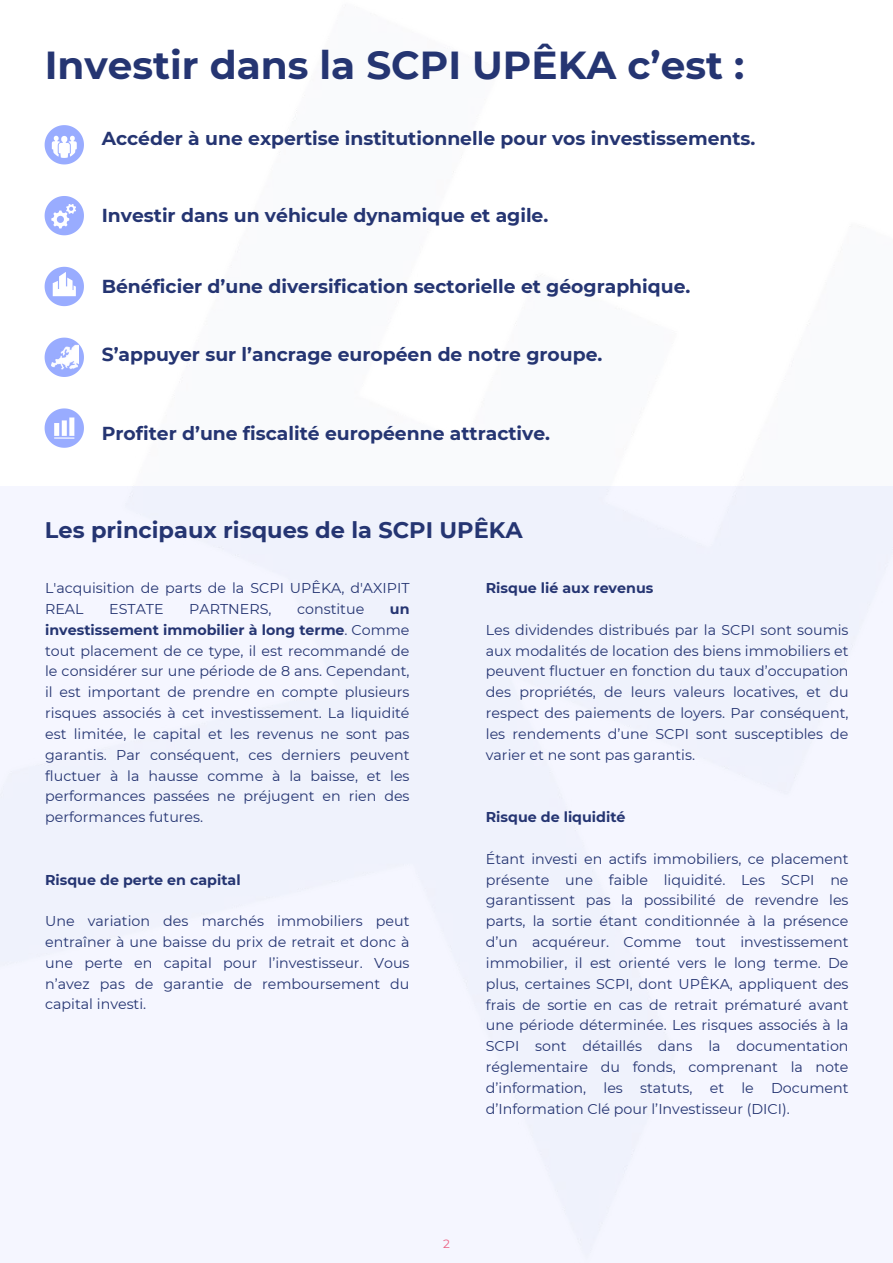
<style>
.page{position:relative;width:893px;height:1263px;background:#fff}
.page>*{position:absolute;margin:0;border:0;box-sizing:border-box;transform-origin:0 0}
.t1{font:700 39px "Montserrat";color:#253572}
.t2{font:700 22.5px "Montserrat";color:#253572}
.t3{font:700 18.75px "Montserrat";color:#253572}
.t4{font:14.25px/20.9px "Montserrat";color:#253572;text-align:justify}
.t5{font:700 14.25px "Montserrat";color:#253572}
.t6{font:12px "Montserrat";color:#ec6083}
.s1{font-weight:700}
</style>
<div class="page">
<svg style="left:45px;top:338px;width:39px;height:39px"></svg>
<img style="left:52px;top:344px;width:26px;height:27px">
<div style="left:0;top:486px;width:892px;height:777px;background:#f5f6ff"></div>
<svg style="left:45px;top:125px;width:39px;height:39px"></svg>
<svg style="left:45px;top:196px;width:39px;height:39px"></svg>
<svg style="left:45px;top:267px;width:39px;height:39px"></svg>
<svg style="left:45px;top:408px;width:39px;height:40px"></svg>
<h1 class="t1" style="left:45px;top:41px;width:701px">Investir dans la SCPI UPÊKA c’est :</h1>
<h3 class="t3" style="left:102px;top:127px;width:655px">Accéder à une expertise institutionnelle pour vos investissements.</h3>
<h3 class="t3" style="left:102px;top:204px;width:448px">Investir dans un véhicule dynamique et agile.</h3>
<h3 class="t3" style="left:102px;top:274px;width:590px">Bénéficier d’une diversification sectorielle et géographique.</h3>
<h3 class="t3" style="left:102px;top:343px;width:502px">S’appuyer sur l’ancrage européen de notre groupe.</h3>
<h3 class="t3" style="left:102px;top:422px;width:450px">Profiter d’une fiscalité européenne attractive.</h3>
<h2 class="t2" style="left:45px;top:516px;width:479px">Les principaux risques de la SCPI UPÊKA</h2>
<p class="t4" style="left:45px;top:578px;width:366px">L'acquisition de parts de la SCPI UPÊKA, d'AXIPIT<br>REAL</p>
<p class="t5" style="left:486px;top:579px;width:169px">Risque lié aux revenus</p>
<p class="t4" style="left:486px;top:619px;width:364px">Les dividendes distribués par la SCPI sont soumis aux modalités de location des biens immobiliers et peuvent fluctuer en fonction du taux d’occupation des propriétés, de leurs valeurs locatives, et du respect des paiements de loyers. Par conséquent, les rendements d’une SCPI sont susceptibles de varier et ne sont pas garantis.</p>
<p class="t4" style="left:109px;top:598px;width:56px">ESTATE</p>
<p class="t4" style="left:189px;top:598px;width:84px">PARTNERS,</p>
<p class="t4" style="left:297px;top:598px;width:69px">constitue</p>
<p class="t4" style="left:45px;top:598px;width:366px;text-indent:345px"><span class="s1">un investissement immobilier à long terme</span>. Comme tout placement de ce type, il est recommandé de le considérer sur une période de 8 ans. Cependant, il est important de prendre en compte plusieurs risques associés à cet investissement. La liquidité est limitée, le capital et les revenus ne sont pas garantis. Par conséquent, ces derniers peuvent fluctuer à la hausse comme à la baisse, et les performances passées ne préjugent en rien des performances futures.</p>
<p class="t5" style="left:486px;top:808px;width:141px">Risque de liquidité</p>
<p class="t4" style="left:486px;top:848px;width:364px">Étant investi en actifs immobiliers, ce placement présente une faible liquidité. Les SCPI ne garantissent pas la possibilité de revendre les parts, la sortie étant conditionnée à la présence d’un acquéreur. Comme tout investissement immobilier, il est orienté vers le long terme. De plus, certaines SCPI, dont UPÊKA, appliquent des frais de sortie en cas de retrait prématuré avant une période déterminée. Les risques associés à la SCPI sont détaillés dans la documentation réglementaire du fonds, comprenant la note d’information, les statuts, et le Document d’Information Clé pour l’Investisseur (DICI).</p>
<p class="t5" style="left:45px;top:871px;width:197px">Risque de perte en capital</p>
<p class="t4" style="left:45px;top:911px;width:366px">Une variation des marchés immobiliers peut entraîner à une baisse du prix de retrait et donc à une perte en capital pour l’investisseur. Vous n’avez pas de garantie de remboursement du capital investi.</p>
<p class="t6" style="left:443px;top:1236px;width:8px">2</p>
</div>
